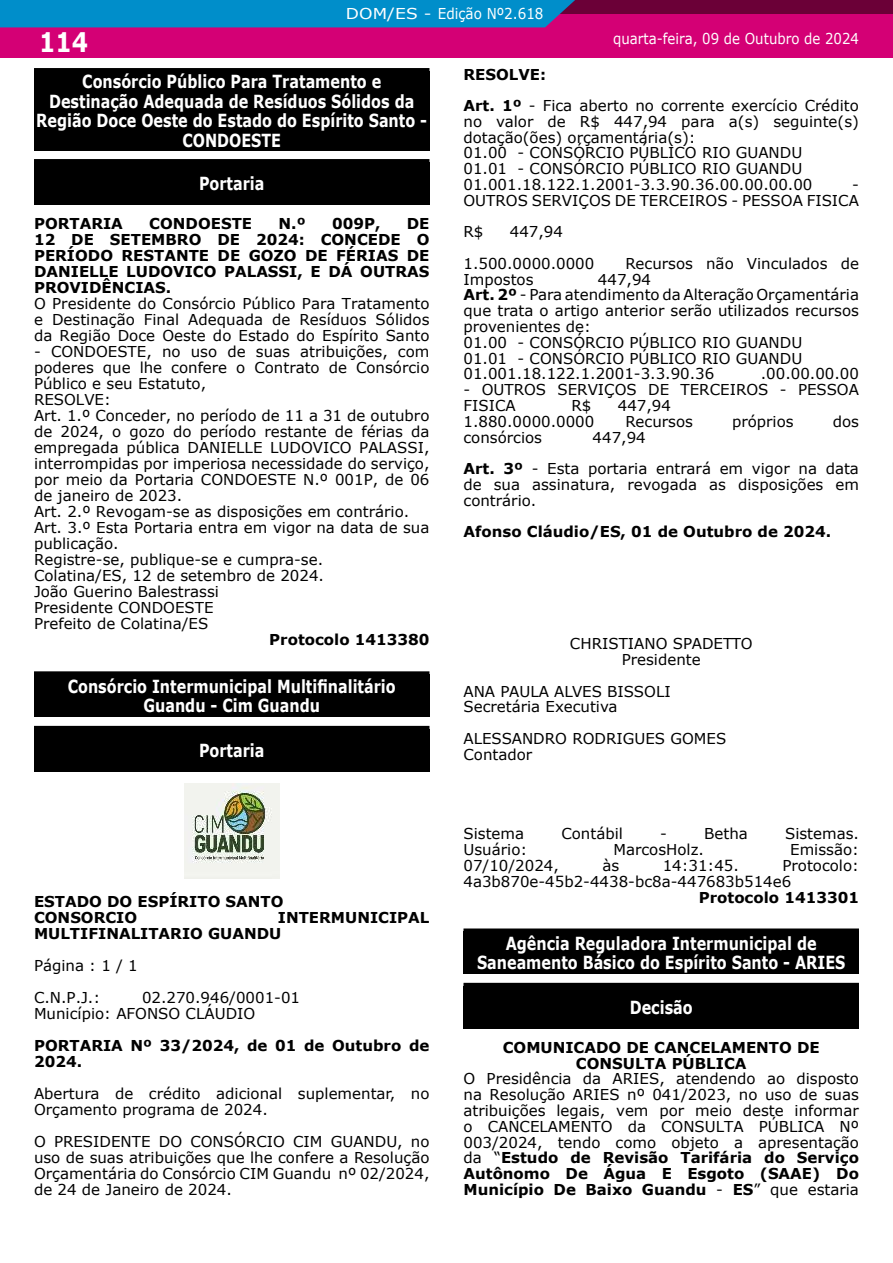
<style>
.page{position:relative;width:893px;height:1263px;background:#fff}
.page>*{position:absolute;margin:0;border:0;box-sizing:border-box;transform-origin:0 0}
.t1{font:700 27px "Verdana";color:#fff;scale:.85 1}
.t2{font:700 18px/19.5px "Verdana";color:#fff;text-align:center;scale:.8 1}
.t3{font:15px/16px "Verdana";color:#000}
.t4{font:700 15px/16px "Verdana";color:#000}
.t5{font:15px "Verdana";color:#fff;scale:.89 1}
.t6{font:15px "Verdana";color:#fff;scale:1.14 1}
.s1{font-weight:700}
</style>
<div class="page">
<div style="left:0;top:0;width:893px;height:57px;background:#d40075"></div>
<div style="left:0;top:0;width:893px;height:14px;background:#6b0037"></div>
<div style="left:0;top:0;width:575px;height:27px;background:#008eca"></div>
<div style="left:34px;top:71px;width:395px;height:79px;background:#000"></div>
<div style="left:34px;top:68px;width:395px;height:6px;background:#000"></div>
<div style="left:34px;top:162px;width:395px;height:43px;background:#000"></div>
<div style="left:34px;top:159px;width:395px;height:6px;background:#000"></div>
<div style="left:34px;top:674px;width:395px;height:43px;background:#000"></div>
<div style="left:34px;top:671px;width:395px;height:6px;background:#000"></div>
<div style="left:34px;top:729px;width:395px;height:42px;background:#000"></div>
<div style="left:34px;top:726px;width:395px;height:6px;background:#000"></div>
<img style="left:184px;top:783px;width:95px;height:95px">
<div style="left:463px;top:931px;width:396px;height:43px;background:#000"></div>
<div style="left:463px;top:928px;width:396px;height:6px;background:#000"></div>
<div style="left:463px;top:986px;width:396px;height:42px;background:#000"></div>
<div style="left:463px;top:983px;width:396px;height:6px;background:#000"></div>
<h1 class="t1" style="left:39px;top:23px;width:59px">114</h1>
<p class="t6" style="left:346px;top:3px;width:175px">DOM/ES - Edição Nº2.618</p>
<p class="t5" style="left:613px;top:28px;width:278px">quarta-feira, 09 de Outubro de 2024</p>
<p class="t2" style="left:36px;top:71px;width:490px">Consórcio Público Para Tratamento e Destinação Adequada de Resíduos Sólidos da Região Doce Oeste do Estado do Espírito Santo - CONDOESTE</p>
<p class="t2" style="left:199px;top:174px;width:83px">Portaria</p>
<p class="t4" style="left:34px;top:216px;width:90px">PORTARIA</p>
<p class="t4" style="left:149px;top:216px;width:104px">CONDOESTE</p>
<p class="t4" style="left:279px;top:216px;width:29px">N.º</p>
<p class="t4" style="left:332px;top:216px;width:50px">009P,</p>
<p class="t4" style="left:34px;top:216px;width:397px;text-align:justify;text-indent:373px">DE 12 DE SETEMBRO DE 2024: CONCEDE O PERÍODO RESTANTE DE GOZO DE FÉRIAS DE DANIELLE LUDOVICO PALASSI, E DÁ OUTRAS PROVIDÊNCIAS.</p>
<p class="t3" style="left:34px;top:296px;width:397px;text-align:justify">O Presidente do Consórcio Público Para Tratamento e Destinação Final Adequada de Resíduos Sólidos da Região Doce Oeste do Estado do Espírito Santo</p>
<p class="t3" style="left:34px;top:344px;width:397px">- CONDOESTE, no uso de suas atribuições, com poderes que lhe confere o Contrato de Consórcio Público e seu Estatuto,<br>RESOLVE:<br>Art. 1.º Conceder, no período de 11 a 31 de outubro de 2024, o gozo do período restante de férias da empregada pública DANIELLE LUDOVICO PALASSI, interrompidas por imperiosa necessidade do serviço, por meio da Portaria CONDOESTE N.º 001P, de 06 de janeiro de 2023.<br>Art. 2.º Revogam-se as disposições em contrário.<br>Art. 3.º Esta Portaria entra em vigor na data de sua publicação.<br>Registre-se, publique-se e cumpra-se.<br>Colatina/ES, 12 de setembro de 2024.<br>João Guerino Balestrassi<br>Presidente CONDOESTE<br>Prefeito de Colatina/ES</p>
<p class="t4" style="left:269px;top:631px;width:162px">Protocolo 1413380</p>
<p class="t2" style="left:68px;top:676px;width:412px">Consórcio Intermunicipal Multifinalitário<br>Guandu - Cim Guandu</p>
<p class="t2" style="left:199px;top:740px;width:83px">Portaria</p>
<p class="t4" style="left:34px;top:893px;width:251px">ESTADO DO ESPÍRITO SANTO<br>CONSORCIO</p>
<p class="t4" style="left:34px;top:909px;width:397px;text-indent:244px">INTERMUNICIPAL<br>MULTIFINALITARIO GUANDU</p>
<p class="t3" style="left:34px;top:949px;width:105px;line-height:32px">Página : 1 / 1<br>C.N.P.J.:</p>
<p class="t3" style="left:34px;top:989px;width:268px;text-indent:108px">02.270.946/0001-01<br>Município: AFONSO CLÁUDIO</p>
<p class="t4" style="left:34px;top:1037px;width:397px">PORTARIA Nº 33/2024, de 01 de Outubro de<br>2024.</p>
<p class="t3" style="left:34px;top:1085px;width:397px">Abertura de crédito adicional suplementar, no<br>Orçamento programa de 2024.</p>
<p class="t3" style="left:34px;top:1133px;width:397px;text-align:justify">O PRESIDENTE DO CONSÓRCIO CIM GUANDU, no uso de suas atribuições que lhe confere a Resolução Orçamentária do Consórcio CIM Guandu nº 02/2024, de 24 de Janeiro de 2024.</p>
<p class="t3" style="left:463px;top:58px;width:397px;line-height:31.5px"><span class="s1">RESOLVE:<br>Art. 1º</span> - Fica aberto no corrente exercício Crédito</p>
<p class="t3" style="left:463px;top:113px;width:397px">no valor de R$ 447,94 para a(s) seguinte(s) dotação(ões) orçamentária(s):<br>01.00 - CONSÓRCIO PÚBLICO RIO GUANDU<br>01.01 - CONSÓRCIO PÚBLICO RIO GUANDU 01.001.18.122.1.2001-3.3.90.36.00.00.00.00</p>
<p class="t3" style="left:463px;top:176px;width:397px;text-align:right">-<br>OUTROS SERVIÇOS DE TERCEIROS - PESSOA FISICA</p>
<p class="t3" style="left:463px;top:224px;width:21px">R$</p>
<p class="t3" style="left:463px;top:216px;width:132px;line-height:31.5px;text-indent:46px">447,94<br>1.500.0000.0000</p>
<p class="t3" style="left:625px;top:255px;width:235px">Recursos não Vinculados de</p>
<p class="t3" style="left:463px;top:271px;width:397px;text-indent:134px">447,94<br><span class="s1">Art. 2º</span> - Para atendimento da Alteração Orçamentária que trata o artigo anterior serão utilizados recursos provenientes de:<br>01.00 - CONSÓRCIO PÚBLICO RIO GUANDU<br>01.01 - CONSÓRCIO PÚBLICO RIO GUANDU 01.001.18.122.1.2001-3.3.90.36</p>
<p class="t3" style="left:463px;top:271px;width:72px">Impostos</p>
<p class="t3" style="left:761px;top:366px;width:100px">.00.00.00.00</p>
<p class="t3" style="left:463px;top:382px;width:397px">- OUTROS SERVIÇOS DE TERCEIROS - PESSOA<br>FISICA</p>
<p class="t3" style="left:571px;top:397px;width:21px">R$</p>
<p class="t3" style="left:618px;top:397px;width:55px">447,94</p>
<p class="t3" style="left:463px;top:413px;width:132px">1.880.0000.0000</p>
<p class="t3" style="left:625px;top:413px;width:69px">Recursos</p>
<p class="t3" style="left:732px;top:413px;width:63px">próprios</p>
<p class="t3" style="left:833px;top:413px;width:28px">dos</p>
<p class="t3" style="left:463px;top:429px;width:80px">consórcios</p>
<p class="t3" style="left:463px;top:421px;width:397px;line-height:31.5px;text-indent:129px">447,94<br><span class="s1">Art. 3º</span> - Esta portaria entrará em vigor na data</p>
<p class="t3" style="left:463px;top:476px;width:397px">de sua assinatura, revogada as disposições em contrário.</p>
<p class="t4" style="left:463px;top:523px;width:369px">Afonso Cláudio/ES, 01 de Outubro de 2024.</p>
<p class="t3" style="left:570px;top:636px;width:184px;text-align:center">CHRISTIANO SPADETTO<br>Presidente</p>
<p class="t3" style="left:463px;top:683px;width:209px">ANA PAULA ALVES BISSOLI<br>Secretária Executiva</p>
<p class="t3" style="left:463px;top:730px;width:264px">ALESSANDRO RODRIGUES GOMES<br>Contador</p>
<p class="t3" style="left:463px;top:826px;width:62px">Sistema</p>
<p class="t3" style="left:561px;top:826px;width:63px">Contábil</p>
<p class="t3" style="left:660px;top:826px;width:8px">-</p>
<p class="t3" style="left:704px;top:826px;width:45px">Betha</p>
<p class="t3" style="left:785px;top:826px;width:75px">Sistemas.</p>
<p class="t3" style="left:463px;top:841px;width:65px">Usuário:</p>
<p class="t3" style="left:613px;top:841px;width:92px">MarcosHolz.</p>
<p class="t3" style="left:790px;top:841px;width:70px">Emissão:</p>
<p class="t3" style="left:463px;top:857px;width:97px">07/10/2024,</p>
<p class="t3" style="left:602px;top:857px;width:18px">às</p>
<p class="t3" style="left:663px;top:857px;width:78px">14:31:45.</p>
<p class="t3" style="left:463px;top:857px;width:397px;text-indent:319px">Protocolo:<br>4a3b870e-45b2-4438-bc8a-447683b514e6</p>
<p class="t4" style="left:699px;top:889px;width:162px">Protocolo 1413301</p>
<p class="t2" style="left:477px;top:933px;width:462px">Agência Reguladora Intermunicipal de<br>Saneamento Básico do Espírito Santo - ARIES</p>
<p class="t2" style="left:630px;top:997px;width:80px">Decisão</p>
<p class="t4" style="left:503px;top:1039px;width:319px;text-align:center">COMUNICADO DE CANCELAMENTO DE<br>CONSULTA PÚBLICA</p>
<p class="t3" style="left:463px;top:1071px;width:397px;text-align:justify">O Presidência da ARIES, atendendo ao disposto na Resolução ARIES nº 041/2023, no uso de suas atribuições legais, vem por meio deste informar o CANCELAMENTO da CONSULTA PÚBLICA Nº 003/2024, tendo como objeto a apresentação da “<span class="s1">Estudo de Revisão Tarifária do Serviço Autônomo De Água E Esgoto (SAAE) Do Município De Baixo Guandu</span> - <span class="s1">ES</span>” que estaria</p>
</div>
